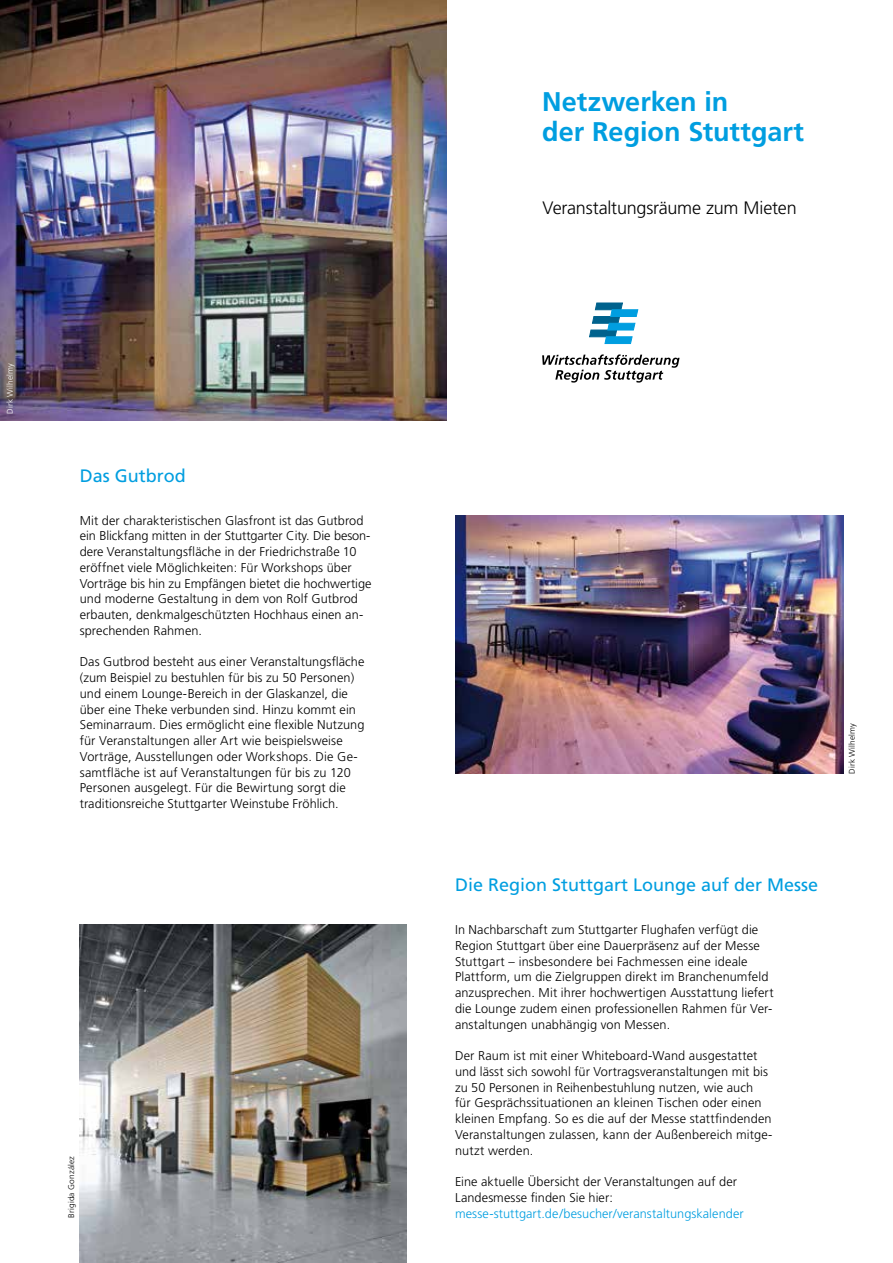
<style>
.page{position:relative;width:893px;height:1263px;background:#fff}
.page>*{position:absolute;margin:0;border:0;box-sizing:border-box;transform-origin:0 0}
.t1{font:700 27px/30px "Frutiger";color:#009ee0}
.t2{font:18px "Frutiger";color:#009ee0}
.t3{font:300 18px "Frutiger";letter-spacing:-.015em;color:#000}
.t4{font:300 12.75px/15.8px "Frutiger";letter-spacing:.005em;color:#000}
.t5{font:300 12.75px "Frutiger";letter-spacing:.005em;color:#009ee0}
.t6{font:300 8.25px "Frutiger";letter-spacing:.02em;color:#000}
.t7{font:300 8.25px "Frutiger";letter-spacing:.02em;color:#fff}
</style>
<div class="page">
<img style="left:0;top:0;width:446px;height:421px">
<img style="left:455px;top:515px;width:388px;height:258px">
<img style="left:80px;top:925px;width:326px;height:338px">
<svg style="left:589px;top:303px;width:49px;height:41px"></svg>
<svg style="left:542px;top:354px;width:138px;height:29px"></svg>
<p class="t7" style="left:5px;top:414px;width:52px;rotate:-90deg">Dirk Wilhelmy</p>
<h2 class="t2" style="left:80px;top:465px;width:108px">Das Gutbrod</h2>
<p class="t4" style="left:80px;top:512px;width:293px">Mit der charakteristischen Glasfront ist das Gutbrod ein Blickfang mitten in der Stuttgarter City. Die beson&shy;dere Veranstaltungsfläche in der Friedrichstraße 10 eröffnet viele Möglichkeiten: Für Workshops über Vorträge bis hin zu Empfängen bietet die hochwertige und moderne Gestaltung in dem von Rolf Gutbrod erbauten, denkmalgeschützten Hochhaus einen an&shy;sprechenden Rahmen.</p>
<p class="t4" style="left:80px;top:654px;width:286px">Das Gutbrod besteht aus einer Veranstaltungsfläche (zum Beispiel zu bestuhlen für bis zu 50 Personen) und einem Lounge-Bereich in der Glaskanzel, die über eine Theke verbunden sind. Hinzu kommt ein Seminarraum. Dies ermöglicht eine flexible Nutzung für Veranstaltungen aller Art wie beispielsweise Vorträge, Ausstellungen oder Workshops. Die Ge&shy;samtfläche ist auf Veranstaltungen für bis zu 120<br>Personen ausgelegt. Für die Bewirtung sorgt die traditionsreiche Stuttgarter Weinstube Fröhlich.</p>
<p class="t6" style="left:66px;top:1218px;width:63px;rotate:-90deg">Brigida González</p>
<h1 class="t1" style="left:542px;top:87px;width:263px">Netzwerken in<br>der Region Stuttgart</h1>
<h2 class="t3" style="left:542px;top:197px;width:256px">Veranstaltungsräume zum Mieten</h2>
<p class="t6" style="left:847px;top:774px;width:52px;rotate:-90deg">Dirk Wilhelmy</p>
<h2 class="t2" style="left:455px;top:874px;width:365px">Die Region Stuttgart Lounge auf der Messe</h2>
<p class="t4" style="left:455px;top:922px;width:320px">In Nachbarschaft zum Stuttgarter Flughafen verfügt die Region Stuttgart über eine Dauerpräsenz auf der Messe Stuttgart – insbesondere bei Fachmessen eine ideale Plattform, um die Zielgruppen direkt im Branchenumfeld anzusprechen. Mit ihrer hochwertigen Ausstattung liefert die Lounge zudem einen professionellen Rahmen für Ver&shy;anstaltungen unabhängig von Messen.</p>
<p class="t4" style="left:455px;top:1048px;width:319px">Der Raum ist mit einer Whiteboard-Wand ausgestattet und lässt sich sowohl für Vortragsveranstaltungen mit bis zu 50 Personen in Reihenbestuhlung nutzen, wie auch<br>für Gesprächssituationen an kleinen Tischen oder einen kleinen Empfang. So es die auf der Messe stattfindenden Veranstaltungen zulassen, kann der Außenbereich mitge&shy;nutzt werden.</p>
<p class="t4" style="left:455px;top:1174px;width:284px">Eine aktuelle Übersicht der Veranstaltungen auf der<br>Landesmesse finden Sie hier:</p>
<p class="t5" style="left:455px;top:1206px;width:290px">messe-stuttgart.de/besucher/veranstaltungskalender</p>
</div>
